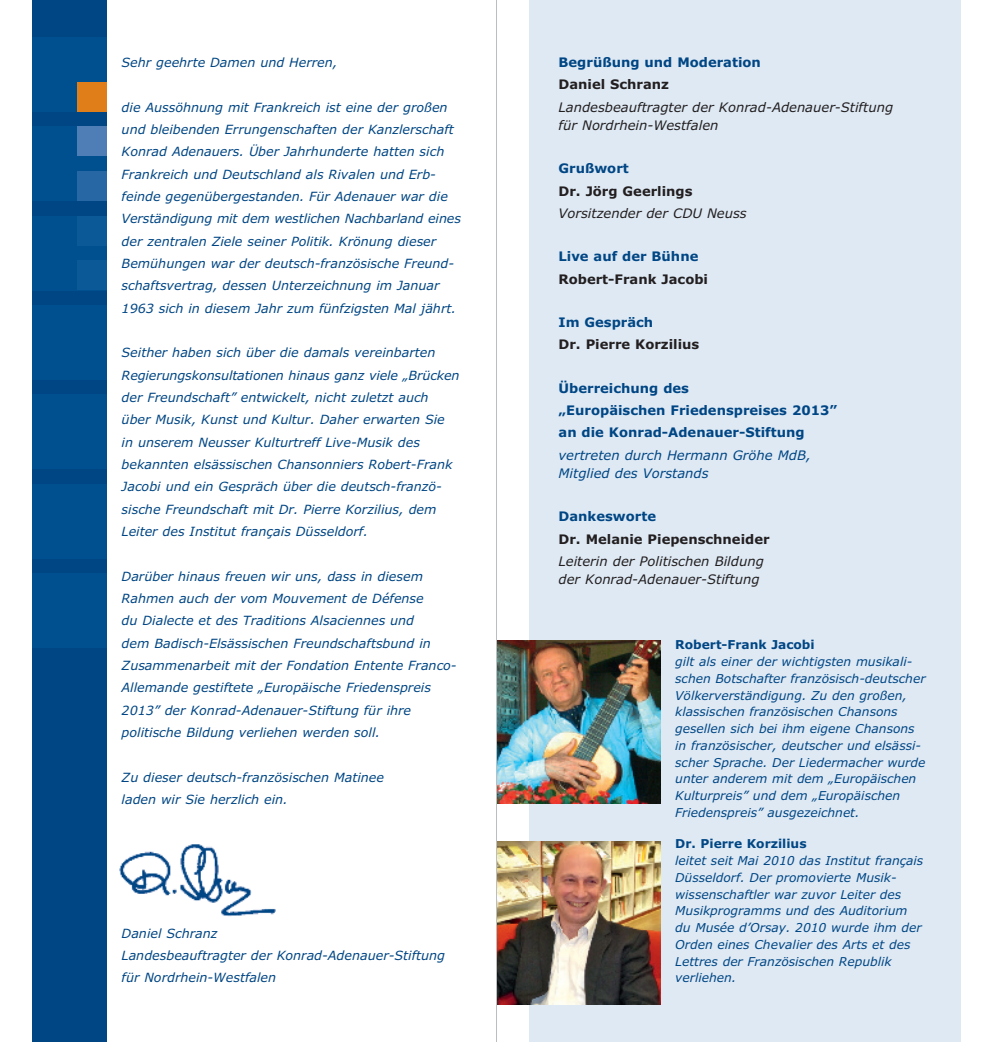
<style>
.page{position:relative;width:993px;height:1042px;background:#fff}
.page>*{position:absolute;margin:0;border:0;box-sizing:border-box;transform-origin:0 0}
.t1{font:italic 13.12px/18.4px "Verdana";color:#231f20}
.t2{font:700 13.12px/22.4px "Verdana";color:#004684}
.t3{font:700 13.12px "Verdana";color:#231f20}
.t4{font:italic 13.12px/18.4px "Verdana";color:#004684}
.t5{font:italic 12.6px/22.4px "Verdana";color:#004684}
.t6{font:italic 12.25px/16.8px "Verdana";color:#004684}
.t7{font:700 12.25px "Verdana";color:#004684}
</style>
<div class="page">
<img style="left:119px;top:844px;width:156px;height:73px">
<div style="left:528px;top:0;width:432px;height:1042px;background:#dee9f4"></div>
<div style="left:32px;top:0;width:75px;height:1042px;background:#004684"></div>
<div style="left:32px;top:37px;width:75px;height:75px;background:#004f8f"></div>
<div style="left:32px;top:127px;width:75px;height:74px;background:#004f8f"></div>
<div style="left:32px;top:216px;width:75px;height:74px;background:#004f8f"></div>
<div style="left:32px;top:305px;width:75px;height:74px;background:#004f8f"></div>
<div style="left:32px;top:394px;width:75px;height:75px;background:#004f8f"></div>
<div style="left:32px;top:484px;width:75px;height:74px;background:#004f8f"></div>
<div style="left:32px;top:573px;width:75px;height:74px;background:#004f8f"></div>
<div style="left:77px;top:171px;width:30px;height:30px;background:#2767a4"></div>
<div style="left:77px;top:126px;width:30px;height:30px;background:#4f7db5"></div>
<div style="left:77px;top:82px;width:30px;height:30px;background:#e07f1a"></div>
<div style="left:77px;top:260px;width:30px;height:30px;background:#0b5997"></div>
<div style="left:77px;top:216px;width:30px;height:30px;background:#0b5997"></div>
<img style="left:497px;top:640px;width:163px;height:164px">
<img style="left:497px;top:841px;width:163px;height:164px">
<hr style="left:496px;top:0;width:1px;height:1042px;background:#bcbdc0">
<p class="t5" style="left:122px;top:51px;width:217px">Sehr geehrte Damen und Herren,</p>
<p class="t5" style="left:122px;top:96px;width:341px">die Aussöhnung mit Frankreich ist eine der großen und bleibenden Errungenschaften der Kanzlerschaft Konrad Adenauers. Über Jahrhunderte hatten sich Frankreich und Deutschland als Rivalen und Erb&shy;feinde gegenübergestanden. Für Adenauer war die Verständigung mit dem westlichen Nachbarland eines der zentralen Ziele seiner Politik. Krönung dieser Bemühungen war der deutsch-französische Freund&shy;schaftsvertrag, dessen Unterzeichnung im Januar 1963 sich in diesem Jahr zum fünfzigsten Mal jährt.</p>
<p class="t5" style="left:122px;top:342px;width:339px">Seither haben sich über die damals vereinbarten Regierungskonsultationen hinaus ganz viele „Brücken der Freundschaft” entwickelt, nicht zuletzt auch über Musik, Kunst und Kultur. Daher erwarten Sie<br>in unserem Neusser Kulturtreff Live-Musik des bekannten elsässischen Chansonniers Robert-Frank Jacobi und ein Gespräch über die deutsch-franzö&shy;sische Freundschaft mit Dr. Pierre Korzilius, dem Leiter des Institut français Düsseldorf.</p>
<p class="t5" style="left:122px;top:565px;width:336px">Darüber hinaus freuen wir uns, dass in diesem Rahmen auch der vom Mouvement de Défense<br>du Dialecte et des Traditions Alsaciennes und<br>dem Badisch-Elsässischen Freundschaftsbund in Zusammenarbeit mit der Fondation Entente Franco-Allemande gestiftete „Europäische Friedenspreis 2013” der Konrad-Adenauer-Stiftung für ihre politische Bildung verliehen werden soll.</p>
<p class="t5" style="left:122px;top:766px;width:264px">Zu dieser deutsch-französischen Matinee laden wir Sie herzlich ein.</p>
<p class="t5" style="left:122px;top:922px;width:325px">Daniel Schranz<br>Landesbeauftragter der Konrad-Adenauer-Stiftung für Nordrhein-Westfalen</p>
<p class="t2" style="left:558px;top:51px;width:204px">Begrüßung und Moderation</p>
<p class="t3" style="left:558px;top:77px;width:112px">Daniel Schranz</p>
<p class="t1" style="left:558px;top:98px;width:336px">Landesbeauftragter der Konrad-Adenauer-Stiftung für Nordrhein-Westfalen</p>
<p class="t2" style="left:558px;top:158px;width:72px">Grußwort</p>
<p class="t3" style="left:558px;top:183px;width:135px">Dr. Jörg Geerlings</p>
<p class="t1" style="left:558px;top:204px;width:190px">Vorsitzender der CDU Neuss</p>
<p class="t2" style="left:558px;top:246px;width:141px">Live auf der Bühne</p>
<p class="t3" style="left:558px;top:271px;width:151px">Robert-Frank Jacobi</p>
<p class="t2" style="left:558px;top:311px;width:96px">Im Gespräch</p>
<p class="t3" style="left:558px;top:337px;width:142px">Dr. Pierre Korzilius</p>
<p class="t2" style="left:558px;top:377px;width:280px">Überreichung des<br>„Europäischen Friedenspreises 2013” an die Konrad-Adenauer-Stiftung</p>
<p class="t4" style="left:558px;top:446px;width:254px">vertreten durch Hermann Gröhe MdB,<br>Mitglied des Vorstands</p>
<p class="t2" style="left:558px;top:506px;width:99px">Dankesworte</p>
<p class="t3" style="left:558px;top:531px;width:212px">Dr. Melanie Piepenschneider</p>
<p class="t1" style="left:558px;top:552px;width:207px">Leiterin der Politischen Bildung der Konrad-Adenauer-Stiftung</p>
<p class="t7" style="left:675px;top:638px;width:141px">Robert-Frank Jacobi</p>
<p class="t6" style="left:675px;top:653px;width:252px">gilt als einer der wichtigsten musikali&shy;schen Botschafter französisch-deutscher Völkerverständigung. Zu den großen, klassischen französischen Chansons gesellen sich bei ihm eigene Chansons in französischer, deutscher und elsässi&shy;scher Sprache. Der Liedermacher wurde unter anderem mit dem „Europäischen Kulturpreis” und dem „Europäischen Friedenspreis” ausgezeichnet.</p>
<p class="t7" style="left:675px;top:837px;width:133px">Dr. Pierre Korzilius</p>
<p class="t6" style="left:675px;top:852px;width:249px">leitet seit Mai 2010 das Institut français Düsseldorf. Der promovierte Musik&shy;wissenschaftler war zuvor Leiter des Musikprogramms und des Auditorium du Musée d’Orsay. 2010 wurde ihm der Orden eines Chevalier des Arts et des Lettres der Französischen Republik verliehen.</p>
</div>
